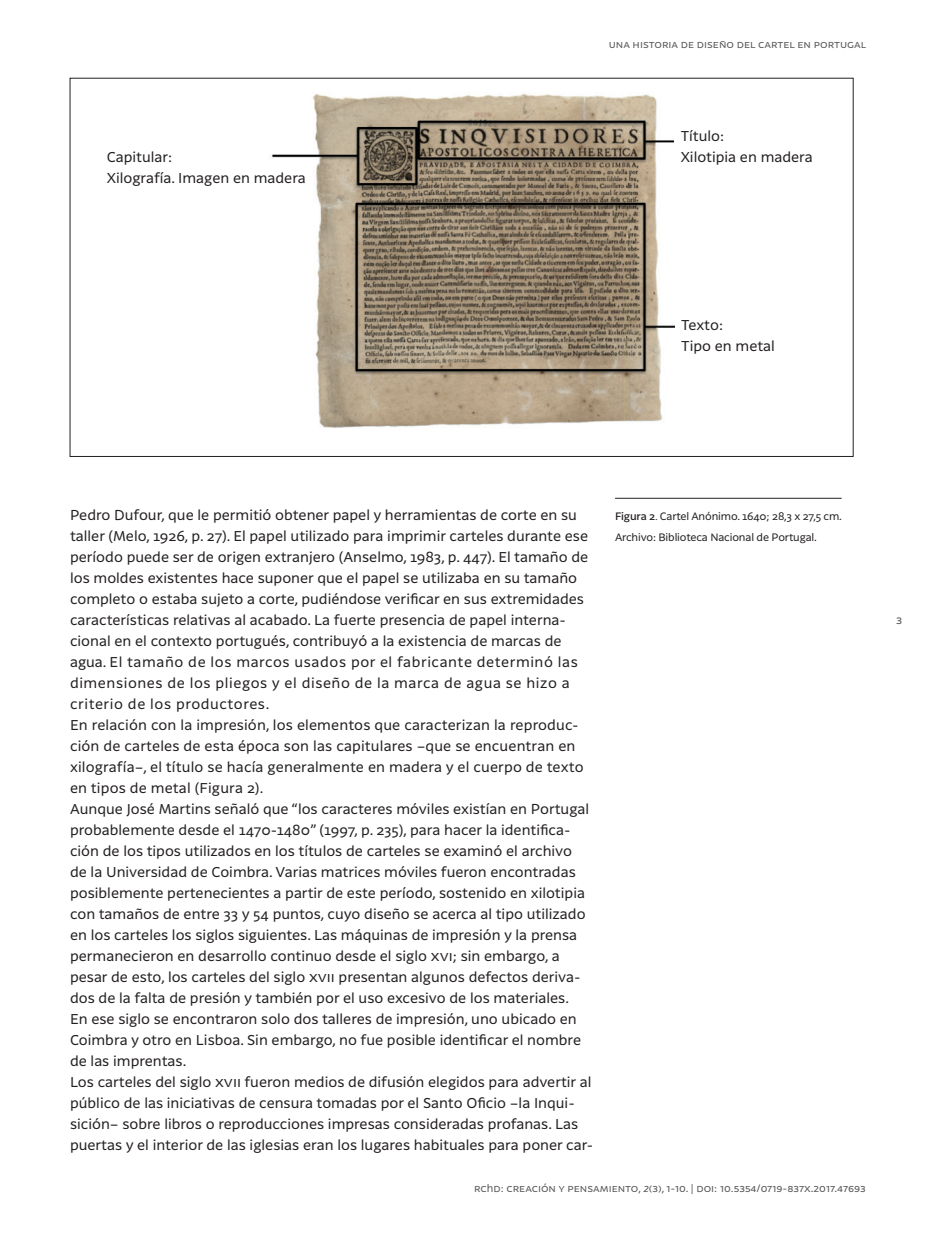
<style>
.page{position:relative;width:943px;height:1241px;background:#fff}
.page>*{position:absolute;margin:0;border:0;box-sizing:border-box;transform-origin:0 0}
.t1{font:14px/21px "Latina";color:#231f20}
.t2{font:11.38px "Latina";color:#57585a}
.t3{font:10.5px "Latina";color:#57585a}
.t4{font:10.5px/21px "Latina";letter-spacing:-.015em;color:#231f20}
.s1{font-weight:500}
.s2{font-weight:300}
.s3{font-style:italic}
</style>
<div class="page">
<img style="left:271px;top:94px;width:404px;height:334px">
<div style="left:674px;top:120px;width:152px;height:53px;background:#fff"></div>
<div style="left:223px;top:162px;width:89px;height:27px;background:#fff"></div>
<hr style="left:615px;top:498px;width:226px;height:1px;background:#231f20">
<p class="t1" style="left:107px;top:147px;width:201px">Capitular:<br>Xilografía. Imagen en madera</p>
<p class="t3" style="left:608px;top:39px;width:259px">una historia de diseño del cartel en portugal</p>
<p class="t1" style="left:680px;top:126px;width:134px">Título:<br>Xilotipia en madera</p>
<p class="t1" style="left:681px;top:315px;width:95px">Texto:<br>Tipo en metal</p>
<p class="t1" style="left:70px;top:504px;width:524px">Pedro Dufour, que le permitió obtener papel y herramientas de corte en su taller (Melo, 1926, p. 27). El papel utilizado para imprimir carteles durante ese período puede ser de origen extranjero (Anselmo, 1983, p. 447). El tamaño de los moldes existentes hace suponer que el papel se utilizaba en su tamaño completo o estaba sujeto a corte, pudiéndose verificar en sus extremidades características relativas al acabado. La fuerte presencia de papel interna&shy;cional en el contexto portugués, contribuyó a la existencia de marcas de agua. El tamaño de los marcos usados por el fabricante determinó las dimensiones de los pliegos y el diseño de la marca de agua se hizo a criterio de los productores.<br>En relación con la impresión, los elementos que caracterizan la reproduc&shy;ción de carteles de esta época son las capitulares –que se encuentran en xilografía–, el título se hacía generalmente en madera y el cuerpo de texto en tipos de metal (Figura 2).<br>Aunque José Martins señaló que “los caracteres móviles existían en Portugal probablemente desde el 1470-1480” (1997, p. 235), para hacer la identifica&shy;ción de los tipos utilizados en los títulos de carteles se examinó el archivo<br>de la Universidad de Coimbra. Varias matrices móviles fueron encontradas posiblemente pertenecientes a partir de este período, sostenido en xilotipia con tamaños de entre 33 y 54 puntos, cuyo diseño se acerca al tipo utilizado en los carteles los siglos siguientes. Las máquinas de impresión y la prensa permanecieron en desarrollo continuo desde el siglo xvi; sin embargo, a pesar de esto, los carteles del siglo xvii presentan algunos defectos deriva&shy;dos de la falta de presión y también por el uso excesivo de los materiales.<br>En ese siglo se encontraron solo dos talleres de impresión, uno ubicado en Coimbra y otro en Lisboa. Sin embargo, no fue posible identificar el nombre de las imprentas.<br>Los carteles del siglo xvii fueron medios de difusión elegidos para advertir al público de las iniciativas de censura tomadas por el Santo Oficio –la Inqui&shy;sición– sobre libros o reproducciones impresas consideradas profanas. Las puertas y el interior de las iglesias eran los lugares habituales para poner car-</p>
<p class="t4" style="left:615px;top:505px;width:228px"><span class="s1">Figura 2</span><span class="s2">.</span> Cartel Anónimo. 1640; 28,3 x 27,5 cm.<br>Archivo: Biblioteca Nacional de Portugal.</p>
<p class="t3" style="left:474px;top:1181px;width:393px">rchd: creación y pensamiento, <span class="s3">2</span>(3), 1-10. | doi: 10.5354/0719-837x.2017.47693</p>
<p class="t2" style="left:896px;top:614px;width:8px">3</p>
</div>
